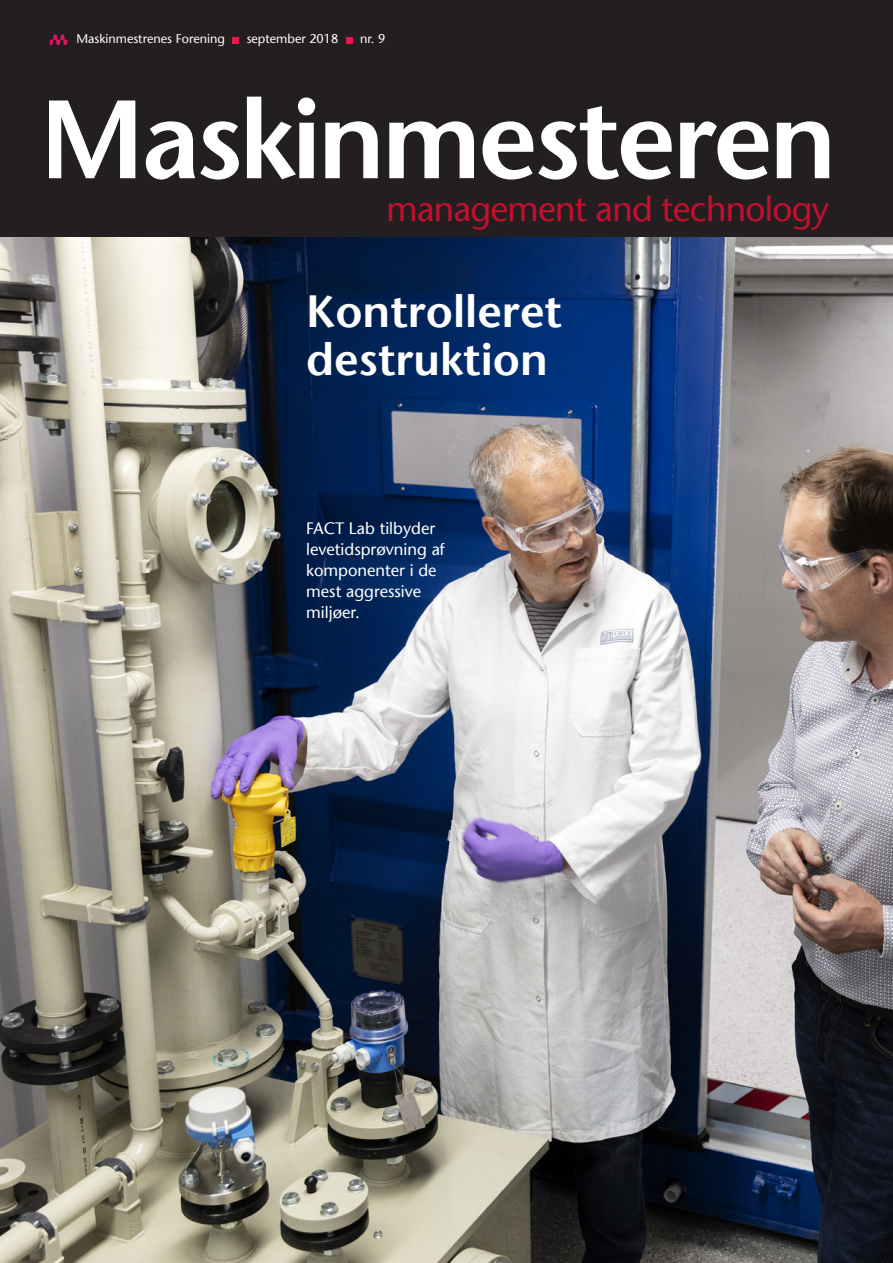
<style>
.page{position:relative;width:893px;height:1263px;background:#fff}
.page>*{position:absolute;margin:0;border:0;box-sizing:border-box;transform-origin:0 0}
.t1{font:600 111px "Stone Sans";letter-spacing:-.03em;color:#fff}
.t2{font:600 45px/48px "Stone Sans";color:#fff}
.t3{font:34.95px "ITC Stone Sans Regular 2";letter-spacing:-.02em;color:#c3102e}
.t4{font:16.5px/21px "ITC Stone Sans Regular 2";color:#fff}
.t5{font:12.6px "ITC Stone Sans Regular 2";color:#fff}
</style>
<div class="page">
<div style="left:0;top:0;width:893px;height:261px;background:#231f20"></div>
<svg style="left:233px;top:37px;width:6px;height:6px"></svg>
<svg style="left:346px;top:37px;width:6px;height:6px"></svg>
<svg style="left:50px;top:35px;width:18px;height:10px"></svg>
<img style="left:0;top:238px;width:893px;height:1025px">
<p class="t5" style="left:76px;top:34px;width:150px">Maskinmestrenes Forening</p>
<p class="t5" style="left:247px;top:34px;width:93px">september 2018</p>
<p class="t5" style="left:360px;top:34px;width:27px">nr. 9</p>
<h1 class="t1" style="left:40px;top:93px;width:798px">Maskinmesteren</h1>
<h3 class="t3" style="left:387px;top:194px;width:444px">management and technology</h3>
<h2 class="t2" style="left:306px;top:291px;width:257px">Kontrolleret destruktion</h2>
<p class="t4" style="left:306px;top:519px;width:140px">FACT Lab tilbyder levetidsprøvning af komponenter i de mest aggressive miljøer.</p>
</div>
